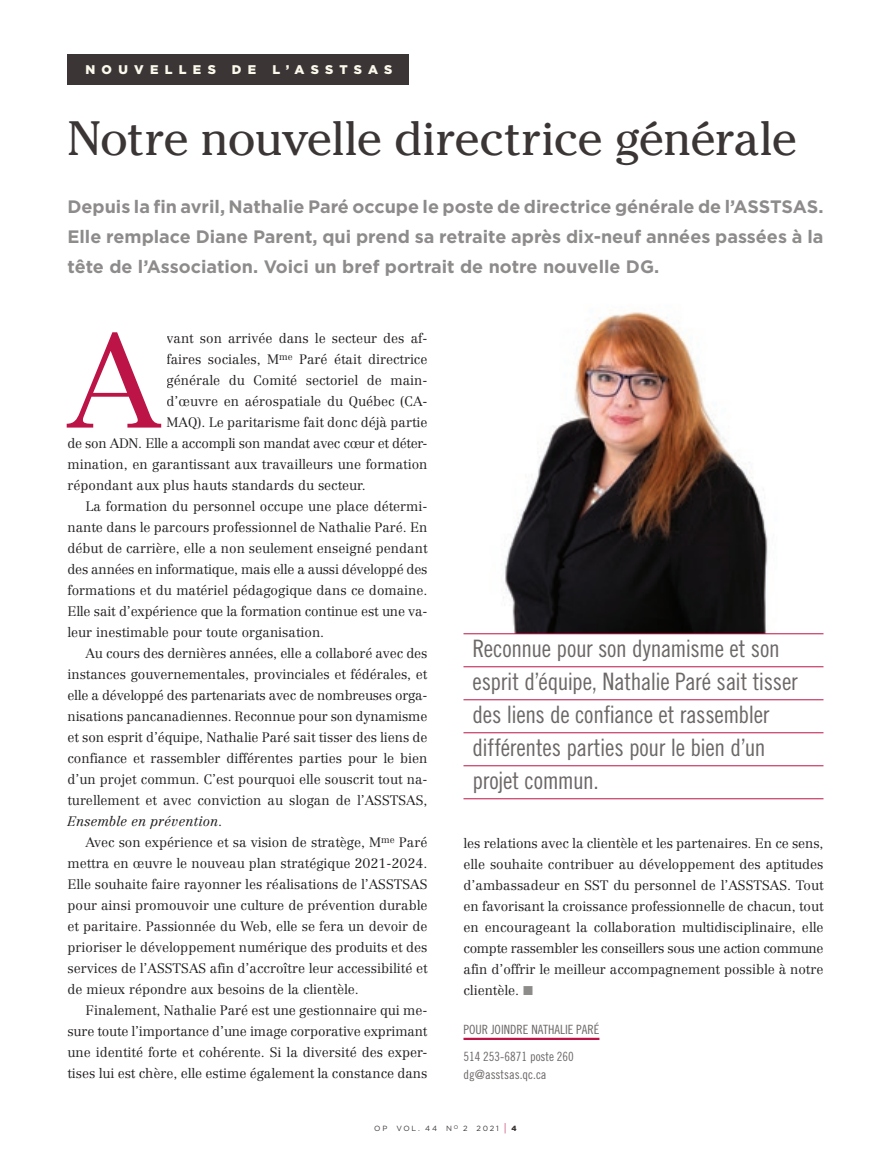
<style>
.page{position:relative;width:891px;height:1161px;background:#fff}
.page>*{position:absolute;margin:0;border:0;box-sizing:border-box;transform-origin:0 0}
.t1{font:300 132px "Centennial";color:#bc1446}
.t2{font:48px "Cheltenham";letter-spacing:-.015em;color:#3b3635}
.ARTICLES-exergues{font:24px "Trade Gothic LT Pro Cn 18";letter-spacing:-.015em;color:#6c6867}
.t3{font:700 18px/30px "Gotham";color:#8e8b8b;text-align:justify}
.ARTICLES-texte{font:300 13.5px/21px "Centennial";color:#231f20}
.ARTICLES-texte-2{font:300 13.5px "Centennial";letter-spacing:-.02em;color:#231f20}
.REFERENCES-texte{font:12.75px "Trade Gothic LT Pro Cn 18";color:#6c6867}
.REFERENCES-titre{font:12.75px "Trade Gothic LT Pro Cn 18";color:#6c6867}
.t4{font:900 12.6px "Gotham";letter-spacing:.5em;color:#fbf8ec}
.t5{font:7.5px "Gotham";letter-spacing:.235em;color:#3b3635}
.s1{font-style:italic}
.s2{font-family:"European Pi Three";font-weight:400;font-size:15px;color:#8e8b8b}
.s3{font-size:11.25px;color:#bc1446}
.s4{font-weight:900}
</style>
<div class="page">
<img style="left:490px;top:312px;width:295px;height:322px">
<div style="left:67px;top:54px;width:342px;height:30px;background:#3b3635"></div>
<hr style="left:464px;top:1038px;width:135px;height:2px;background:#bc1446">
<hr style="left:464px;top:634px;width:360px;height:1px;background:#bc1446">
<hr style="left:464px;top:667px;width:360px;height:1px;background:#bc1446">
<hr style="left:464px;top:700px;width:360px;height:1px;background:#bc1446">
<hr style="left:464px;top:733px;width:360px;height:1px;background:#bc1446">
<hr style="left:464px;top:766px;width:360px;height:1px;background:#bc1446">
<hr style="left:464px;top:799px;width:360px;height:1px;background:#bc1446">
<p class="t4" style="left:85px;top:60px;width:132px">NOUVELLES</p>
<p class="t4" style="left:232px;top:60px;width:26px">D E</p>
<p class="t4" style="left:272px;top:60px;width:122px">L’ASSTSAS</p>
<p class="t2" style="left:67px;top:109px;width:731px">Notre nouvelle directrice générale</p>
<p class="t3" style="left:68px;top:192px;width:758px">Depuis la fin avril, Nathalie Paré occupe le poste de directrice générale de l’ASSTSAS.<br>Elle remplace Diane Parent, qui prend sa retraite après dix-neuf années passées à la tête de l’Association. Voici un bref portrait de notre nouvelle DG.</p>
<p class="t1" style="left:68px;top:303px;width:94px">A</p>
<p class="ARTICLES-texte" style="left:166px;top:328px;width:262px">vant son arrivée dans le secteur des af-</p>
<p class="ARTICLES-texte" style="left:166px;top:349px;width:262px">faires sociales, M<sup>me</sup> Paré était directrice</p>
<p class="ARTICLES-texte" style="left:166px;top:370px;width:262px">générale du Comité sectoriel de main-</p>
<p class="ARTICLES-texte" style="left:166px;top:391px;width:262px">d’œuvre en aérospatiale du Québec (CA-</p>
<p class="ARTICLES-texte" style="left:166px;top:412px;width:263px">MAQ). Le paritarisme fait donc déjà partie</p>
<p class="ARTICLES-texte-2" style="left:68px;top:436px;width:360px">de son ADN. Elle a accompli son mandat avec cœur et déter-</p>
<p class="ARTICLES-texte" style="left:68px;top:454px;width:361px">mination, en garantissant aux travailleurs une formation</p>
<p class="ARTICLES-texte" style="left:68px;top:475px;width:300px">répondant aux plus hauts standards du secteur.</p>
<p class="ARTICLES-texte" style="left:68px;top:496px;width:362px;text-indent:18px">La formation du personnel occupe une place détermi&shy;nante dans le parcours professionnel de Nathalie Paré. En début de carrière, elle a non seulement enseigné pendant des années en informatique, mais elle a aussi développé des formations et du matériel pédagogique dans ce domaine.<br>Elle sait d’expérience que la formation continue est une va&shy;leur inestimable pour toute organisation.</p>
<p class="ARTICLES-texte" style="left:68px;top:643px;width:362px;text-indent:18px">Au cours des dernières années, elle a collaboré avec des instances gouvernementales, provinciales et fédérales, et elle a développé des partenariats avec de nombreuses orga&shy;nisations pancanadiennes. Reconnue pour son dynamisme et son esprit d’équipe, Nathalie Paré sait tisser des liens de confiance et rassembler différentes parties pour le bien d’un projet commun. C’est pourquoi elle souscrit tout na&shy;turellement et avec conviction au slogan de l’ASSTSAS, <span class="s1">Ensemble en prévention</span>.</p>
<p class="ARTICLES-texte" style="left:68px;top:832px;width:362px;text-align:justify;text-indent:18px">Avec son expérience et sa vision de stratège, M<sup>me</sup> Paré mettra en œuvre le nouveau plan stratégique 2021-2024.<br>Elle souhaite faire rayonner les réalisations de l’ASSTSAS pour ainsi promouvoir une culture de prévention durable et paritaire. Passionnée du Web, elle se fera un devoir de prioriser le développement numérique des produits et des services de l’ASSTSAS afin d’accroître leur accessibilité et de mieux répondre aux besoins de la clientèle.</p>
<p class="ARTICLES-texte" style="left:68px;top:1000px;width:361px;text-indent:18px">Finalement, Nathalie Paré est une gestionnaire qui me&shy;sure toute l’importance d’une image corporative exprimant une identité forte et cohérente. Si la diversité des exper&shy;tises lui est chère, elle estime également la constance dans</p>
<p class="ARTICLES-exergues" style="left:472px;top:634px;width:309px">Reconnue pour son dynamisme et son</p>
<p class="ARTICLES-exergues" style="left:472px;top:667px;width:327px">esprit d’équipe, Nathalie Paré sait tisser</p>
<p class="ARTICLES-exergues" style="left:472px;top:700px;width:299px">des liens de confiance et rassembler</p>
<p class="ARTICLES-exergues" style="left:472px;top:733px;width:295px">différentes parties pour le bien d’un</p>
<p class="ARTICLES-exergues" style="left:472px;top:766px;width:128px">projet commun.</p>
<p class="ARTICLES-texte" style="left:464px;top:832px;width:362px;text-align:justify">les relations avec la clientèle et les partenaires. En ce sens, elle souhaite contribuer au développement des aptitudes d’ambassadeur en SST du personnel de l’ASSTSAS. Tout en favorisant la croissance professionnelle de chacun, tout en encourageant la collaboration multidisciplinaire, elle compte rassembler les conseillers sous une action commune afin d’offrir le meilleur accompagnement possible à notre clientèle. <span class="s2">K</span></p>
<p class="REFERENCES-titre" style="left:464px;top:1022px;width:137px">POUR JOINDRE NATHALIE PARÉ</p>
<p class="REFERENCES-texte" style="left:464px;top:1049px;width:112px">514 253-6871 poste 260</p>
<p class="REFERENCES-texte" style="left:464px;top:1067px;width:85px">dg@asstsas.qc.ca</p>
<p class="t5" style="left:374px;top:1124px;width:144px">OP VOL. 44 N<sup>O</sup> 2 2021 <span class="s3">|</span> <span class="s4">4</span></p>
</div>
